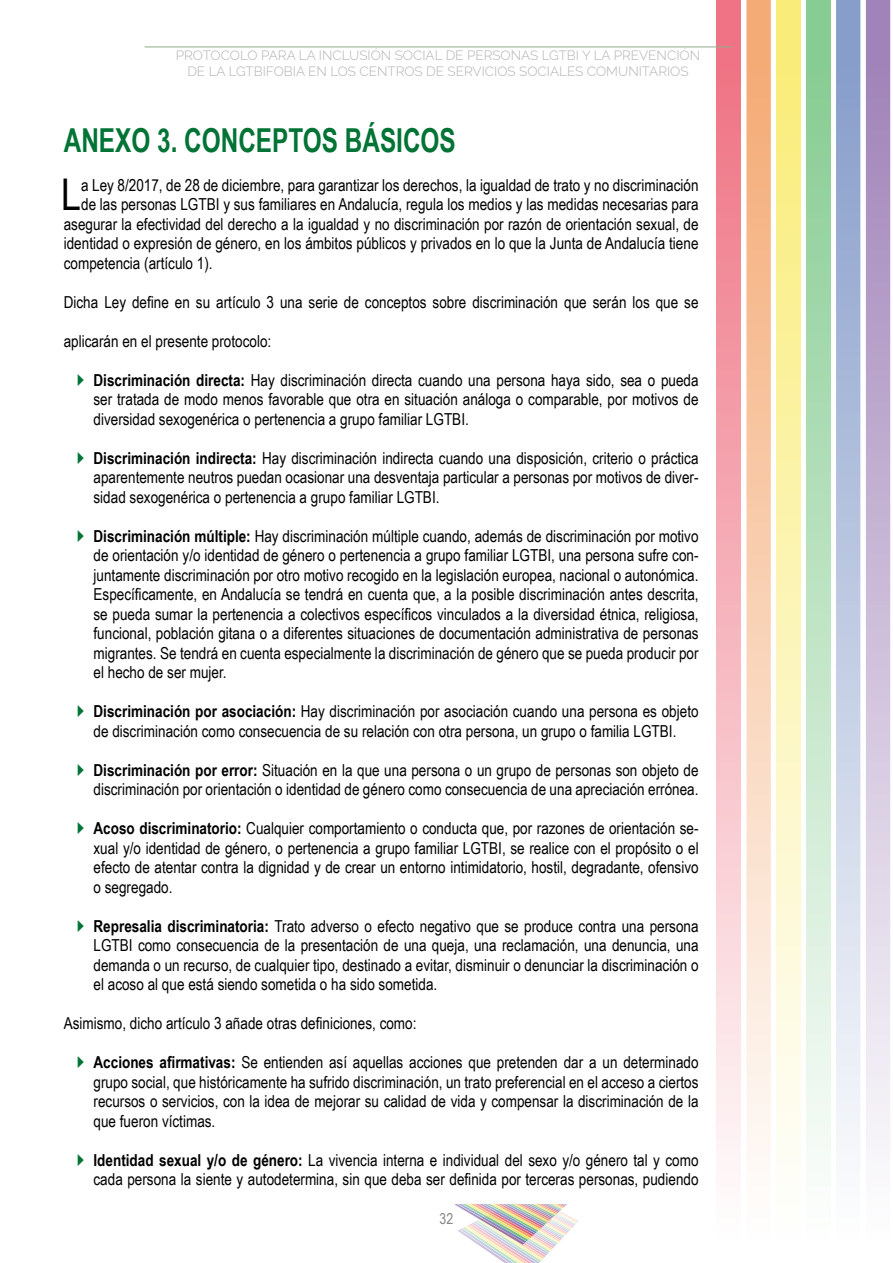
<style>
.page{position:relative;width:893px;height:1263px;background:#fff}
.page>*{position:absolute;margin:0;border:0;box-sizing:border-box;transform-origin:0 0}
.t1{font:43.8px "Arial Narrow";color:#000}
.t2{font:700 33px "Arial Narrow";color:#007335;scale:.9 1}
.t3{font:16.5px/19.5px "Arial Narrow";color:#000;text-align:justify}
.t4{font:15px "Arial Narrow";color:#878787}
.t5{font:300 13.5px/16.2px "Raleway";color:#b3b2b2;text-align:center}
.s1{font-weight:700}
</style>
<div class="page">
<div style="left:717px;top:0;width:24px;height:1263px;background:linear-gradient(to bottom,#ee6d7e,#fff)"></div>
<div style="left:746px;top:0;width:25px;height:1263px;background:linear-gradient(to bottom,#f4a76f,#fff)"></div>
<div style="left:776px;top:0;width:25px;height:1263px;background:linear-gradient(to bottom,#faeb74,#feffff)"></div>
<div style="left:806px;top:0;width:24px;height:1263px;background:linear-gradient(to bottom,#82ca8e,#fff)"></div>
<div style="left:836px;top:0;width:24px;height:1263px;background:linear-gradient(to bottom,#8299c8,#fff)"></div>
<div style="left:866px;top:0;width:24px;height:1263px;background:linear-gradient(to bottom,#9c7eb5,#fff)"></div>
<hr style="left:145px;top:46px;width:586px;height:1px;background:#8faf8b">
<img style="left:455px;top:1204px;width:122px;height:59px">
<p class="t5" style="left:176px;top:46px;width:526px">PROTOCOLO PARA LA INCLUSIÓN SOCIAL DE PERSONAS LGTBI Y LA PREVENCIÓN<br>DE LA LGTBIFOBIA EN LOS CENTROS DE SERVICIOS SOCIALES COMUNITARIOS</p>
<h2 class="t2" style="left:64px;top:115px;width:437px">ANEXO 3. CONCEPTOS BÁSICOS</h2>
<h1 class="t1" style="left:61px;top:162px;width:21px">L</h1>
<p class="t3" style="left:81px;top:174px;width:619px">a Ley 8/2017, de 28 de diciembre, para garantizar los derechos, la igualdad de trato y no discriminación</p>
<p class="t3" style="left:81px;top:194px;width:619px">de las personas LGTBI y sus familiares en Andalucía, regula los medios y las medidas necesarias para</p>
<p class="t3" style="left:64px;top:213px;width:636px">asegurar la efectividad del derecho a la igualdad y no discriminación por razón de orientación sexual, de</p>
<p class="t3" style="left:64px;top:233px;width:636px">identidad o expresión de género, en los ámbitos públicos y privados en lo que la Junta de Andalucía tiene</p>
<p class="t3" style="left:64px;top:252px;width:150px">competencia (artículo 1).</p>
<p class="t3" style="left:64px;top:291px;width:636px">Dicha Ley define en su artículo 3 una serie de conceptos sobre discriminación que serán los que se</p>
<p class="t3" style="left:64px;top:330px;width:209px">aplicarán en el presente protocolo:</p>
<p class="t3" style="left:94px;top:369px;width:607px"><span class="s1">Discriminación directa:</span> Hay discriminación directa cuando una persona haya sido, sea o pueda ser tratada de modo menos favorable que otra en situación análoga o comparable, por motivos de diversidad sexogenérica o pertenencia a grupo familiar LGTBI.</p>
<p class="t3" style="left:94px;top:447px;width:606px"><span class="s1">Discriminación indirecta:</span> Hay discriminación indirecta cuando una disposición, criterio o práctica aparentemente neutros puedan ocasionar una desventaja particular a personas por motivos de diver&shy;sidad sexogenérica o pertenencia a grupo familiar LGTBI.</p>
<p class="t3" style="left:94px;top:525px;width:607px"><span class="s1">Discriminación múltiple:</span> Hay discriminación múltiple cuando, además de discriminación por motivo de orientación y/o identidad de género o pertenencia a grupo familiar LGTBI, una persona sufre con&shy;juntamente discriminación por otro motivo recogido en la legislación europea, nacional o autonómica.<br>Específicamente, en Andalucía se tendrá en cuenta que, a la posible discriminación antes descrita, se pueda sumar la pertenencia a colectivos específicos vinculados a la diversidad étnica, religiosa, funcional, población gitana o a diferentes situaciones de documentación administrativa de personas migrantes. Se tendrá en cuenta especialmente la discriminación de género que se pueda producir por el hecho de ser mujer.</p>
<p class="t3" style="left:94px;top:701px;width:607px"><span class="s1">Discriminación por asociación:</span> Hay discriminación por asociación cuando una persona es objeto de discriminación como consecuencia de su relación con otra persona, un grupo o familia LGTBI.</p>
<p class="t3" style="left:94px;top:759px;width:607px"><span class="s1">Discriminación por error:</span> Situación en la que una persona o un grupo de personas son objeto de discriminación por orientación o identidad de género como consecuencia de una apreciación errónea.</p>
<p class="t3" style="left:94px;top:818px;width:607px"><span class="s1">Acoso discriminatorio:</span> Cualquier comportamiento o conducta que, por razones de orientación se&shy;xual y/o identidad de género, o pertenencia a grupo familiar LGTBI, se realice con el propósito o el efecto de atentar contra la dignidad y de crear un entorno intimidatorio, hostil, degradante, ofensivo o segregado.</p>
<p class="t3" style="left:94px;top:915px;width:607px"><span class="s1">Represalia discriminatoria:</span> Trato adverso o efecto negativo que se produce contra una persona LGTBI como consecuencia de la presentación de una queja, una reclamación, una denuncia, una demanda o un recurso, de cualquier tipo, destinado a evitar, disminuir o denunciar la discriminación o el acoso al que está siendo sometida o ha sido sometida.</p>
<p class="t3" style="left:64px;top:1013px;width:354px">Asimismo, dicho artículo 3 añade otras definiciones, como:</p>
<p class="t3" style="left:94px;top:1052px;width:607px"><span class="s1">Acciones afirmativas:</span> Se entienden así aquellas acciones que pretenden dar a un determinado grupo social, que históricamente ha sufrido discriminación, un trato preferencial en el acceso a ciertos recursos o servicios, con la idea de mejorar su calidad de vida y compensar la discriminación de la que fueron víctimas.</p>
<p class="t3" style="left:94px;top:1149px;width:607px"><span class="s1">Identidad sexual y/o de género:</span> La vivencia interna e individual del sexo y/o género tal y como cada persona la siente y autodetermina, sin que deba ser definida por terceras personas, pudiendo</p>
<p class="t4" style="left:440px;top:1208px;width:15px">32</p>
</div>
